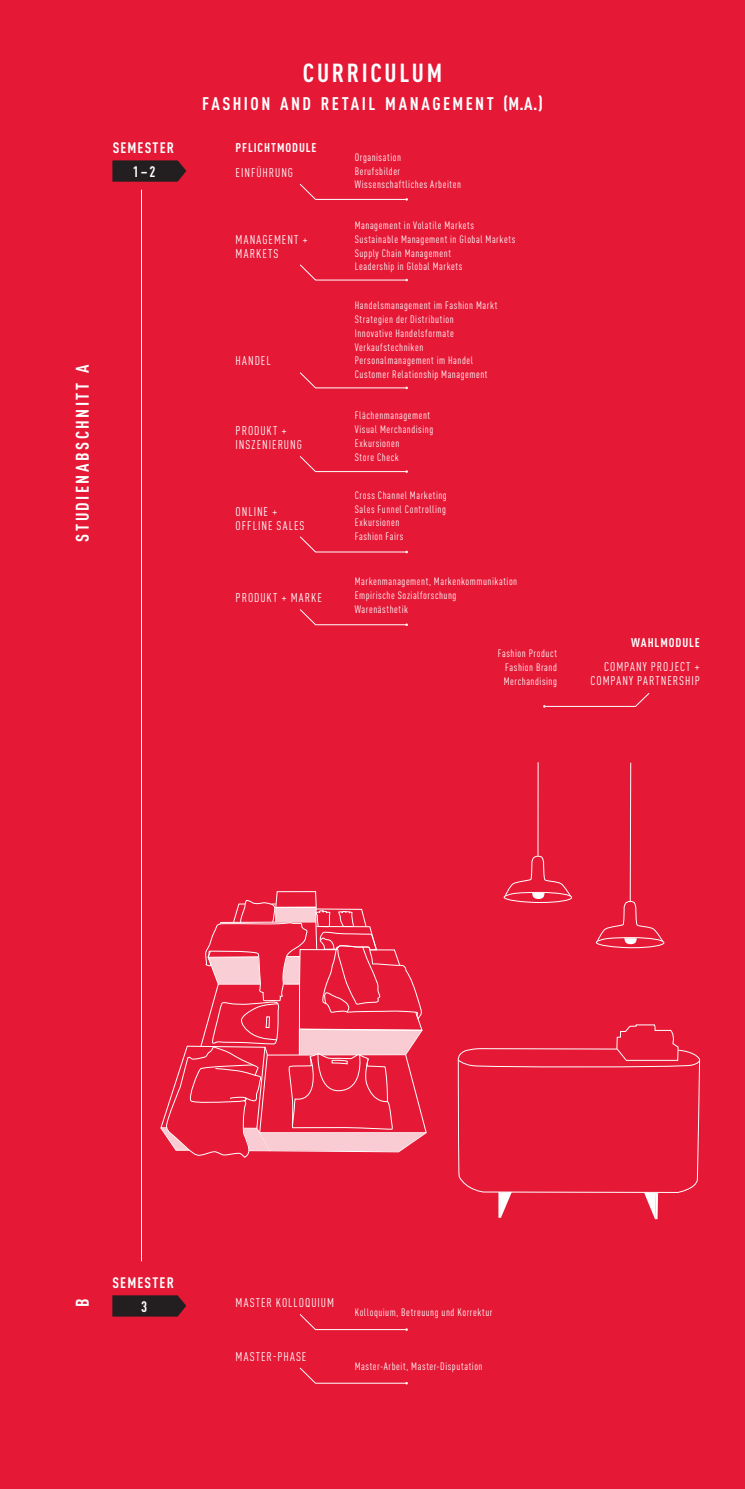
<style>
.page{position:relative;width:745px;height:1489px;background:#fff}
.page>*{position:absolute;margin:0;border:0;box-sizing:border-box;transform-origin:0 0}
.t1{font:700 condensed 25.75px "DINOT";letter-spacing:.1em;color:#fff}
.t2{font:700 condensed 18px "DINOT";letter-spacing:.135em;color:#fff}
.t3{font:700 condensed 15px/24px "DINOT";letter-spacing:.075em;color:#fff;text-align:center}
.t4{font:condensed 12.5px/13.8px "DINOT";letter-spacing:.075em;color:#fff}
.t5{font:700 condensed 12.5px "DINOT";letter-spacing:.075em;color:#fff}
.t6{font:condensed 10.62px/13.8px "DINOT";letter-spacing:.05em;color:#fff}
.s1{font-size:18.75px}
</style>
<div class="page">
<div style="left:0;top:0;width:744px;height:1488px;background:#e51836"></div>
<svg style="left:112px;top:160px;width:74px;height:22px;background:#341e21"></svg>
<hr style="left:141px;top:190px;width:1px;height:1071px;background:#fff">
<svg style="left:300px;top:264px;width:107px;height:17px"></svg>
<svg style="left:300px;top:372px;width:107px;height:17px"></svg>
<svg style="left:299px;top:456px;width:108px;height:16px"></svg>
<svg style="left:300px;top:536px;width:107px;height:17px"></svg>
<svg style="left:300px;top:609px;width:107px;height:16px"></svg>
<svg style="left:299px;top:184px;width:108px;height:16px"></svg>
<svg style="left:112px;top:1295px;width:74px;height:21px;background:#311e21"></svg>
<svg style="left:299px;top:1314px;width:108px;height:16px"></svg>
<svg style="left:299px;top:1367px;width:108px;height:16px"></svg>
<svg style="left:457px;top:1024px;width:243px;height:196px"></svg>
<hr style="left:537px;top:762px;width:1px;height:93px;background:#fff">
<svg style="left:503px;top:855px;width:69px;height:48px"></svg>
<svg style="left:595px;top:762px;width:69px;height:186px"></svg>
<svg style="left:160px;top:891px;width:266px;height:266px"></svg>
<svg style="left:543px;top:693px;width:106px;height:14px"></svg>
<h3 class="t3" style="left:113px;top:135px;width:63px">SEMESTER</h3>
<h3 class="t3" style="left:133px;top:159px;width:24px">1–2</h3>
<h2 class="t2" style="left:71px;top:541px;width:179px;rotate:-90deg">STUDIENABSCHNITT A</h2>
<h1 class="t1" style="left:302px;top:58px;width:141px">CURRICULUM</h1>
<h2 class="t2" style="left:202px;top:92px;width:341px">FASHION AND RETAIL MANAGEMENT <span class="s1">(</span>M<span class="s1">.</span>A<span class="s1">.)</span></h2>
<p class="t5" style="left:235px;top:140px;width:82px">PFLICHTMODULE</p>
<p class="t4" style="left:235px;top:166px;width:59px">EINFÜHRUNG</p>
<p class="t4" style="left:235px;top:232px;width:74px">MANAGEMENT +<br>MARKETS</p>
<p class="t4" style="left:235px;top:354px;width:37px">HANDEL</p>
<p class="t4" style="left:235px;top:424px;width:68px">PRODUKT +<br>INSZENIERUNG</p>
<p class="t4" style="left:235px;top:504px;width:70px">ONLINE +<br>OFFLINE SALES</p>
<p class="t4" style="left:235px;top:591px;width:88px">PRODUKT + MARKE</p>
<p class="t6" style="left:354px;top:150px;width:108px">Organisation<br>Berufsbilder<br>Wissenschaftliches Arbeiten</p>
<p class="t6" style="left:354px;top:218px;width:162px">Management in Volatile Markets<br>Sustainable Management in Global Markets<br>Supply Chain Management<br>Leadership in Global Markets</p>
<p class="t6" style="left:354px;top:299px;width:144px">Handelsmanagement im Fashion Markt<br>Strategien der Distribution<br>Innovative Handelsformate<br>Verkaufstechniken<br>Personalmanagement im Handel<br>Customer Relationship Management</p>
<p class="t6" style="left:354px;top:409px;width:80px">Flächenmanagement<br>Visual Merchandising<br>Exkursionen<br>Store Check</p>
<p class="t6" style="left:354px;top:488px;width:93px">Cross Channel Marketing<br>Sales Funnel Controlling<br>Exkursionen<br>Fashion Fairs</p>
<p class="t6" style="left:354px;top:574px;width:164px">Markenmanagement, Markenkommunikation<br>Empirische Sozialforschung<br>Warenästhetik</p>
<p class="t6" style="left:503px;top:646px;width:55px;text-align:justify;text-indent:-6px">Fashion Product Fashion Brand Merchandising</p>
<p class="t5" style="left:630px;top:635px;width:70px">WAHLMODULE</p>
<p class="t4" style="left:590px;top:659px;width:111px;text-align:right">COMPANY PROJECT +<br>COMPANY PARTNERSHIP</p>
<h2 class="t2" style="left:71px;top:1306px;width:10px;rotate:-90deg">B</h2>
<h3 class="t3" style="left:112px;top:1270px;width:63px">SEMESTER<br>3</h3>
<p class="t4" style="left:235px;top:1295px;width:100px">MASTER KOLLOQUIUM</p>
<p class="t4" style="left:235px;top:1349px;width:72px">MASTER-PHASE</p>
<p class="t6" style="left:354px;top:1305px;width:139px">Kolloquium, Betreuung und Korrektur</p>
<p class="t6" style="left:354px;top:1359px;width:129px">Master-Arbeit, Master-Disputation</p>
</div>
